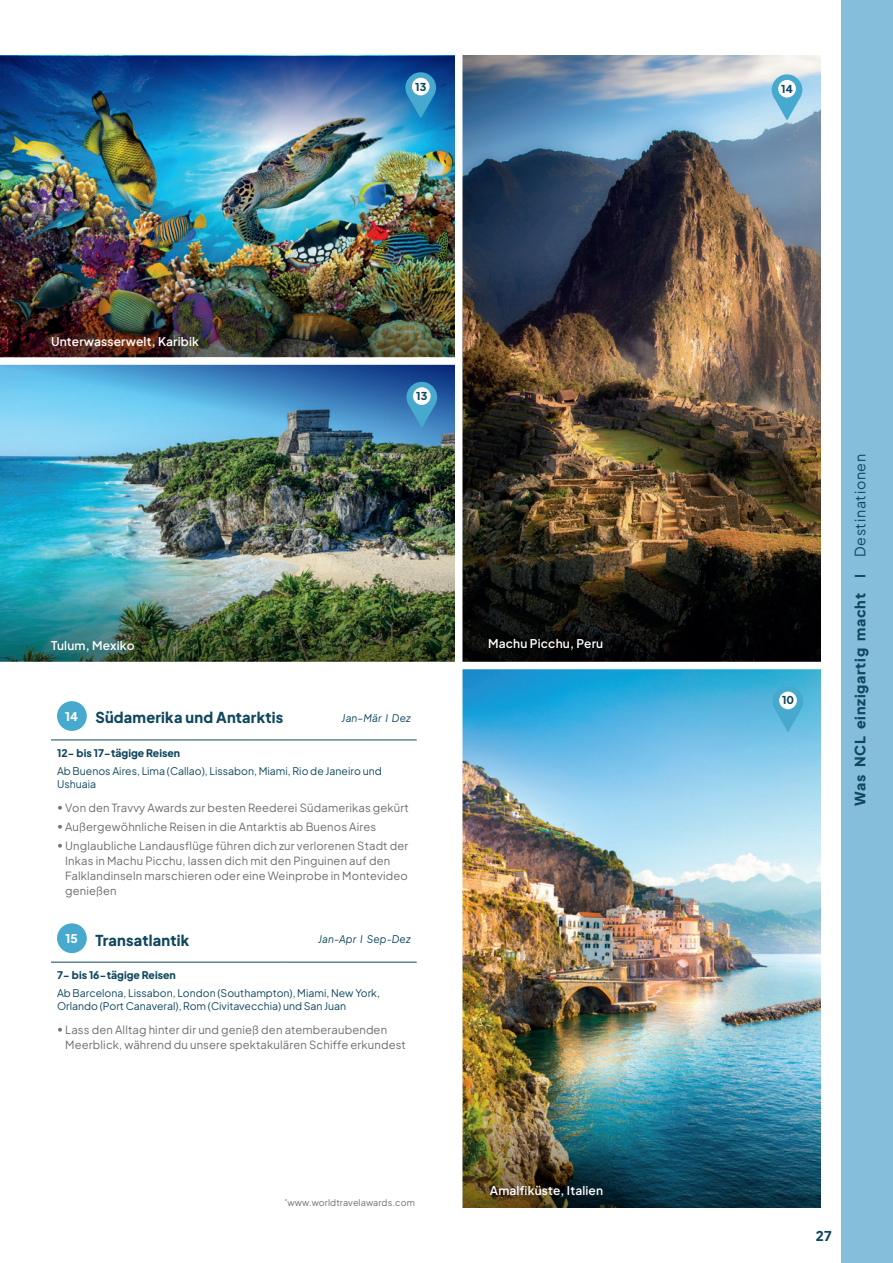
<style>
.page{position:relative;width:893px;height:1263px;background:#fff}
.page>*{position:absolute;margin:0;border:0;box-sizing:border-box;transform-origin:0 0}
.t1{font:800 15px "Plus Jakarta Sans";letter-spacing:.015em;color:#0f475e}
.t2{font:800 14.25px "Plus Jakarta Sans";letter-spacing:.05em;color:#0f475e}
.t3{font:800 13.5px "Plus Jakarta Sans";color:#0f475e}
.t4{font:600 12px "Plus Jakarta Sans";letter-spacing:.015em;color:#fff}
.t5{font:800 12px "Plus Jakarta Sans";color:#fff}
.t6{font:11.25px/15px "Plus Jakarta Sans";letter-spacing:.015em;color:#6c6d70}
.t7{font:800 10.8px "Plus Jakarta Sans";color:#0f475e}
.t8{font:10.5px/13.5px "Plus Jakarta Sans";color:#0f475e}
.t9{font:800 10.5px "Plus Jakarta Sans";color:#0f475e}
.t10{font:italic 10.5px "Plus Jakarta Sans";letter-spacing:.015em;color:#0f475e}
.t11{font:9px "Plus Jakarta Sans";letter-spacing:.015em;color:#6c6d70}
.s1{font-weight:700}
.s2{font-weight:400}
</style>
<div class="page">
<div style="left:842px;top:0;width:51px;height:1263px;background:#85bedb"></div>
<hr style="left:51px;top:740px;width:250px;height:1px;background:#0f475e">
<hr style="left:301px;top:740px;width:116px;height:1px;background:#0f475e">
<div style="left:57px;top:701px;width:30px;height:30px;background:#47a9ce;border-radius:50%"></div>
<hr style="left:51px;top:962px;width:231px;height:1px;background:#0f475e">
<hr style="left:282px;top:962px;width:135px;height:1px;background:#0f475e">
<div style="left:57px;top:923px;width:30px;height:30px;background:#47a9ce;border-radius:50%"></div>
<img style="left:462px;top:56px;width:359px;height:606px">
<img style="left:0;top:536px;width:455px;height:126px">
<img style="left:8px;top:245px;width:447px;height:112px">
<img style="left:0;top:365px;width:455px;height:171px">
<img style="left:462px;top:669px;width:359px;height:539px">
<img style="left:0;top:56px;width:455px;height:189px">
<svg style="left:772px;top:74px;width:30px;height:47px"></svg>
<div style="left:778px;top:80px;width:18px;height:18px;background:#fff;border-radius:50%"></div>
<svg style="left:405px;top:72px;width:31px;height:46px"></svg>
<div style="left:412px;top:78px;width:18px;height:17px;background:#fff;border-radius:50%"></div>
<svg style="left:406px;top:382px;width:31px;height:46px"></svg>
<div style="left:413px;top:387px;width:18px;height:18px;background:#fff;border-radius:50%"></div>
<svg style="left:773px;top:686px;width:30px;height:46px"></svg>
<div style="left:779px;top:691px;width:18px;height:18px;background:#fff;border-radius:50%"></div>
<p class="t7" style="left:415px;top:77px;width:13px">13</p>
<p class="t7" style="left:781px;top:79px;width:13px">14</p>
<p class="t4" style="left:51px;top:331px;width:149px">Unterwasserwelt, Karibik</p>
<p class="t7" style="left:416px;top:386px;width:13px">13</p>
<p class="t4" style="left:51px;top:635px;width:85px">Tulum, Mexiko</p>
<p class="t5" style="left:65px;top:705px;width:14px">14</p>
<h1 class="t1" style="left:95px;top:704px;width:189px">Südamerika und Antarktis</h1>
<p class="t10" style="left:342px;top:710px;width:71px">Jan–Mär I Dez</p>
<p class="t9" style="left:57px;top:743px;width:125px">12- bis 17-tägige Reisen</p>
<p class="t8" style="left:57px;top:763px;width:326px">Ab Buenos Aires, Lima (Callao), Lissabon, Miami, Rio de Janeiro und<br>Ushuaia</p>
<p class="t6" style="left:57px;top:799px;width:353px">• Von den Travvy Awards zur besten Reederei Südamerikas gekürt</p>
<p class="t6" style="left:57px;top:818px;width:321px">• Außergewöhnliche Reisen in die Antarktis ab Buenos Aires</p>
<p class="t6" style="left:65px;top:837px;width:345px;text-indent:-8px">• Unglaubliche Landausflüge führen dich zur verlorenen Stadt der Inkas in Machu Picchu, lassen dich mit den Pinguinen auf den Falklandinseln marschieren oder eine Weinprobe in Montevideo genießen</p>
<p class="t5" style="left:65px;top:927px;width:14px">15</p>
<h1 class="t1" style="left:95px;top:926px;width:95px">Transatlantik</h1>
<p class="t10" style="left:318px;top:931px;width:94px">Jan-Apr I Sep-Dez</p>
<p class="t9" style="left:57px;top:965px;width:120px">7- bis 16-tägige Reisen</p>
<p class="t8" style="left:57px;top:985px;width:324px">Ab Barcelona, Lissabon, London (Southampton), Miami, New York,<br>Orlando (Port Canaveral), Rom (Civitavecchia) und San Juan</p>
<p class="t6" style="left:65px;top:1021px;width:342px;text-indent:-8px">• Lass den Alltag hinter dir und genieß den atemberaubenden<br>Meerblick, während du unsere spektakulären Schiffe erkundest</p>
<p class="t11" style="left:285px;top:1195px;width:131px"><sup>*</sup>www.worldtravelawards.com</p>
<p class="t4" style="left:488px;top:633px;width:117px">Machu Picchu, Peru</p>
<p class="t4" style="left:490px;top:1180px;width:115px">Amalfiküste, Italien</p>
<p class="t7" style="left:782px;top:690px;width:14px">10</p>
<p class="t2" style="left:847px;top:806px;width:353px;rotate:-90deg">Was NCL einzigartig macht <span class="s1">I</span> <span class="s2">Destinationen</span></p>
<p class="t3" style="left:816px;top:1224px;width:17px">27</p>
</div>
